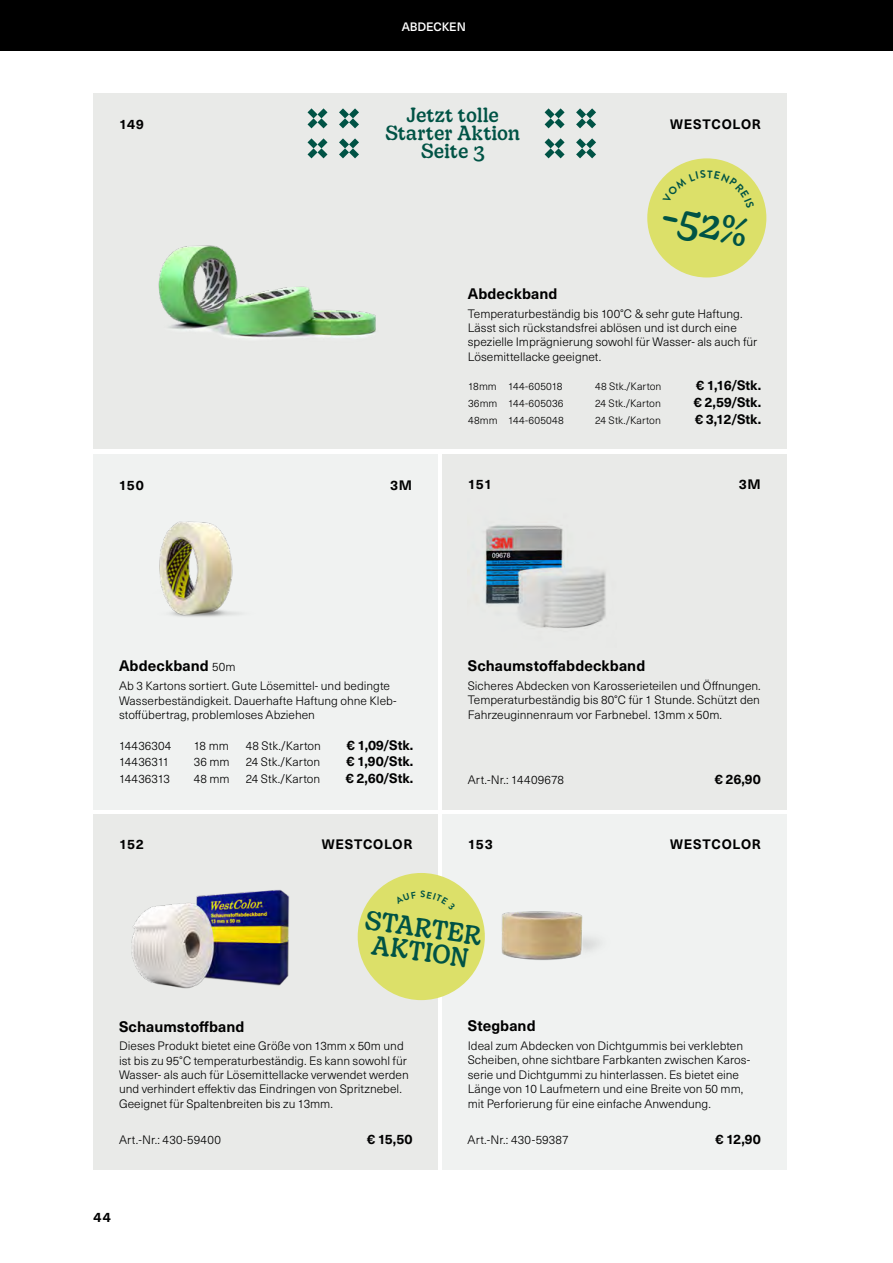
<style>
.page{position:relative;width:893px;height:1263px;background:#fff}
.page>*{position:absolute;margin:0;border:0;box-sizing:border-box;transform-origin:0 0}
.t1{font:37.8px "Decoy";color:#005345}
.t2{font:25.5px/24px "Decoy";color:#005345;text-align:center}
.t3{font:19.5px/18px "Decoy";letter-spacing:.005em;color:#005345;text-align:center}
.t4{font:700 15px "Neue Haas Unica W1 G";letter-spacing:.005em;color:#000}
.t5{font:700 13.5px "Neue Haas Unica W1 G";letter-spacing:.045em;color:#000}
.t6{font:300 12px/14.4px "Neue Haas Unica W1 G";color:#000}
.t7{font:300 12px "Neue Haas Unica W1 G";letter-spacing:.025em;color:#000}
.t8{font:300 12px "Neue Haas Unica W1 G";letter-spacing:.02em;color:#000}
.t9{font:500 12px "Neue Haas Unica W1 G";color:#fff}
.t10{font:300 10.5px "Neue Haas Unica W1 G";letter-spacing:.01em;color:#000}
.s1{font-weight:300;font-size:12px}
</style>
<div class="page">
<div style="left:0;top:0;width:893px;height:51px;background:#000"></div>
<div style="left:94px;top:814px;width:344px;height:355px;background:#e9eae8"></div>
<div style="left:442px;top:454px;width:345px;height:355px;background:#e9eae8"></div>
<div style="left:94px;top:454px;width:344px;height:355px;background:#f0f2f1"></div>
<div style="left:442px;top:814px;width:345px;height:355px;background:#f0f2f1"></div>
<div style="left:94px;top:94px;width:693px;height:355px;background:#e9eae8"></div>
<div style="left:358px;top:873px;width:127px;height:127px;background:#dce069;border-radius:50%"></div>
<img style="left:131px;top:889px;width:159px;height:100px">
<img style="left:462px;top:888px;width:137px;height:97px">
<img style="left:158px;top:245px;width:218px;height:94px">
<img style="left:483px;top:525px;width:123px;height:103px">
<img style="left:159px;top:521px;width:80px;height:96px">
<svg style="left:308px;top:108px;width:19px;height:20px"></svg>
<svg style="left:339px;top:108px;width:20px;height:20px"></svg>
<svg style="left:308px;top:138px;width:19px;height:20px"></svg>
<svg style="left:339px;top:138px;width:20px;height:20px"></svg>
<svg style="left:545px;top:108px;width:20px;height:20px"></svg>
<svg style="left:576px;top:108px;width:20px;height:20px"></svg>
<svg style="left:545px;top:138px;width:20px;height:20px"></svg>
<svg style="left:576px;top:138px;width:20px;height:20px"></svg>
<div style="left:647px;top:158px;width:119px;height:119px;background:#dce069;border-radius:50%"></div>
<svg style="left:663px;top:170px;width:91px;height:12px"></svg>
<p class="t5" style="left:119px;top:114px;width:27px">149</p>
<p class="t9" style="left:402px;top:18px;width:66px">ABDECKEN</p>
<h3 class="t3" style="left:385px;top:105px;width:136px">Jetzt tolle<br>Starter Aktion<br>Seite 3</h3>
<p class="t5" style="left:670px;top:114px;width:92px">WESTCOLOR</p>
<h1 class="t1" style="left:668px;top:187px;width:90px;rotate:12deg">-52%</h1>
<p class="t4" style="left:468px;top:282px;width:91px">Abdeckband</p>
<p class="t6" style="left:468px;top:306px;width:291px">Temperaturbeständig bis 100°C &amp; sehr gute Haftung.<br>Lässt sich rückstandsfrei ablösen und ist durch eine spezielle Imprägnierung sowohl für Wasser- als auch für Lösemittellacke geeignet.</p>
<p class="t10" style="left:468px;top:379px;width:96px">18mm 144-605018</p>
<p class="t10" style="left:595px;top:379px;width:68px">48 Stk./Karton</p>
<p class="t5" style="left:696px;top:375px;width:66px">€ 1,16/Stk.</p>
<p class="t10" style="left:468px;top:396px;width:97px">36mm 144-605036</p>
<p class="t10" style="left:595px;top:396px;width:67px">24 Stk./Karton</p>
<p class="t5" style="left:694px;top:392px;width:69px">€ 2,59/Stk.</p>
<p class="t10" style="left:468px;top:412px;width:97px">48mm 144-605048</p>
<p class="t10" style="left:595px;top:412px;width:67px">24 Stk./Karton</p>
<p class="t5" style="left:695px;top:409px;width:67px">€ 3,12/Stk.</p>
<p class="t5" style="left:119px;top:474px;width:27px">150</p>
<p class="t5" style="left:390px;top:474px;width:24px">3M</p>
<p class="t5" style="left:468px;top:474px;width:26px">151</p>
<p class="t5" style="left:739px;top:474px;width:24px">3M</p>
<p class="t4" style="left:119px;top:655px;width:118px">Abdeckband <span class="s1">50m</span></p>
<p class="t6" style="left:119px;top:678px;width:279px">Ab 3 Kartons sortiert. Gute Lösemittel- und bedingte<br>Wasserbeständigkeit. Dauerhafte Haftung ohne Kleb&shy;stoffübertrag, problemloses Abziehen</p>
<p class="t4" style="left:468px;top:655px;width:179px">Schaumstoffabdeckband</p>
<p class="t6" style="left:468px;top:678px;width:295px;text-align:justify">Sicheres Abdecken von Karosserieteilen und Öffnungen.<br>Temperaturbeständig bis 80°C für 1 Stunde. Schützt den Fahrzeuginnenraum vor Farbnebel. 13mm x 50m.</p>
<p class="t6" style="left:119px;top:737px;width:54px">14436304</p>
<p class="t6" style="left:194px;top:737px;width:37px">18 mm</p>
<p class="t6" style="left:246px;top:737px;width:77px">48 Stk./Karton</p>
<p class="t5" style="left:347px;top:734px;width:68px">€ 1,09/Stk.</p>
<p class="t6" style="left:119px;top:754px;width:52px">14436311</p>
<p class="t6" style="left:194px;top:754px;width:37px">36 mm</p>
<p class="t6" style="left:246px;top:754px;width:76px">24 Stk./Karton</p>
<p class="t5" style="left:346px;top:751px;width:68px">€ 1,90/Stk.</p>
<p class="t6" style="left:119px;top:771px;width:52px">14436313</p>
<p class="t6" style="left:194px;top:771px;width:37px">48 mm</p>
<p class="t6" style="left:246px;top:771px;width:76px">24 Stk./Karton</p>
<p class="t5" style="left:346px;top:768px;width:69px">€ 2,60/Stk.</p>
<p class="t8" style="left:468px;top:771px;width:98px">Art.-Nr.: 14409678</p>
<p class="t5" style="left:715px;top:769px;width:48px">€ 26,90</p>
<p class="t5" style="left:119px;top:834px;width:26px">152</p>
<p class="t5" style="left:322px;top:834px;width:92px">WESTCOLOR</p>
<p class="t5" style="left:468px;top:834px;width:27px">153</p>
<p class="t5" style="left:670px;top:834px;width:92px">WESTCOLOR</p>
<h2 class="t2" style="left:367px;top:906px;width:119px;rotate:8deg">STARTER<br>AKTION</h2>
<p class="t4" style="left:119px;top:1015px;width:127px">Schaumstoffband</p>
<p class="t6" style="left:119px;top:1038px;width:291px">Dieses Produkt bietet eine Größe von 13mm x 50m und ist bis zu 95°C temperaturbeständig. Es kann sowohl für Wasser- als auch für Lösemittellacke verwendet werden und verhindert effektiv das Eindringen von Spritznebel.<br>Geeignet für Spaltenbreiten bis zu 13mm.</p>
<p class="t4" style="left:468px;top:1014px;width:69px">Stegband</p>
<p class="t6" style="left:468px;top:1038px;width:284px">Ideal zum Abdecken von Dichtgummis bei verklebten Scheiben, ohne sichtbare Farbkanten zwischen Karos&shy;serie und Dichtgummi zu hinterlassen. Es bietet eine Länge von 10 Laufmetern und eine Breite von 50 mm, mit Perforierung für eine einfache Anwendung.</p>
<p class="t7" style="left:119px;top:1131px;width:103px">Art.-Nr.: 430-59400</p>
<p class="t5" style="left:367px;top:1129px;width:47px">€ 15,50</p>
<p class="t6" style="left:467px;top:1132px;width:103px">Art.-Nr.: 430-59387</p>
<p class="t5" style="left:715px;top:1129px;width:47px">€ 12,90</p>
<p class="t5" style="left:94px;top:1207px;width:19px">44</p>
</div>
